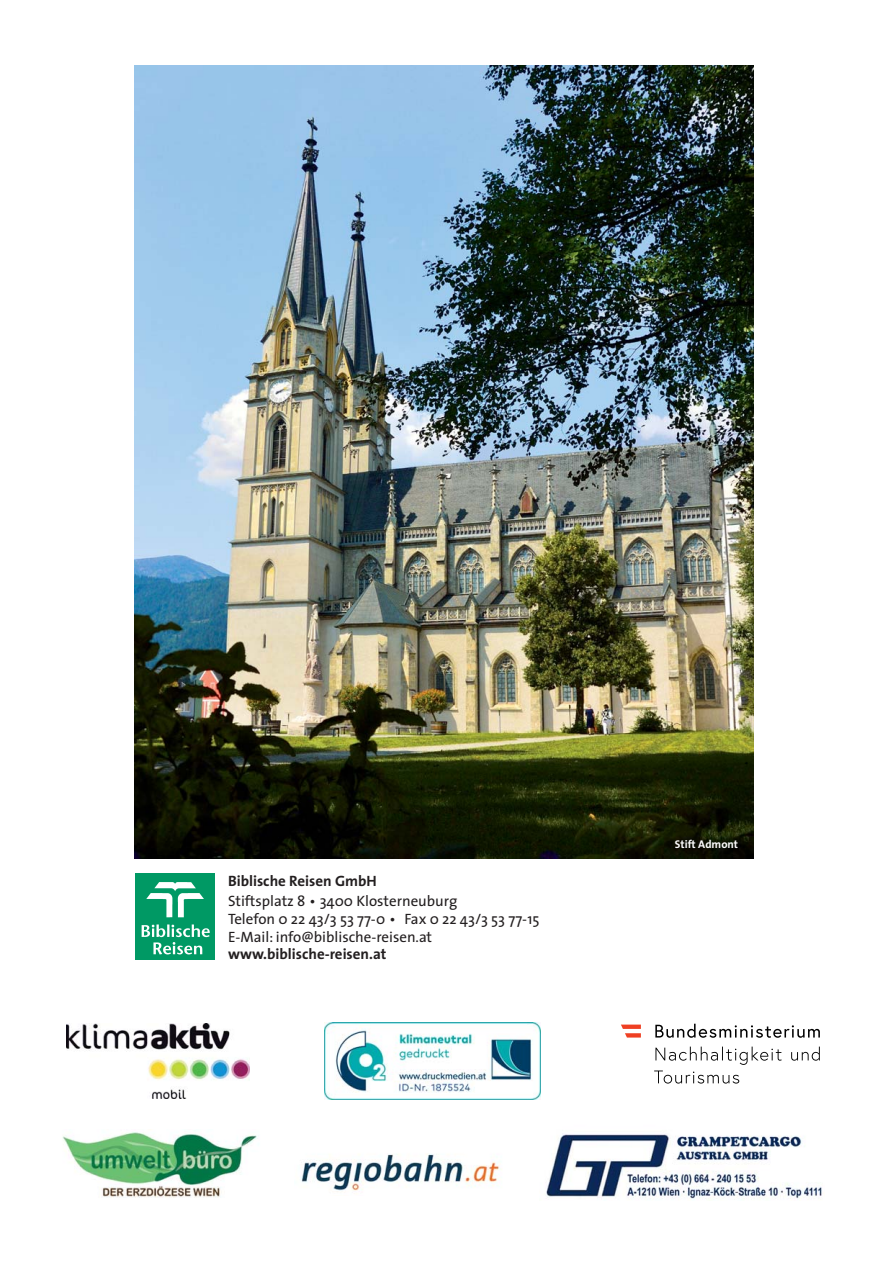
<style>
.page{position:relative;width:889px;height:1263px;background:#fff}
.page>*{position:absolute;margin:0;border:0;box-sizing:border-box;transform-origin:0 0}
.t1{font:15px/17.7px "The Sans";color:#231f20}
.t2{font:700 15px "The Sans";color:#231f20}
.t3{font:700 11.25px "The Sans";color:#fff}
</style>
<div class="page">
<img style="left:546px;top:1134px;width:276px;height:65px">
<svg style="left:654px;top:1046px;width:166px;height:37px"></svg>
<svg style="left:655px;top:1024px;width:165px;height:14px"></svg>
<svg style="left:621px;top:1024px;width:20px;height:13px"></svg>
<img style="left:66px;top:1023px;width:183px;height:76px">
<img style="left:325px;top:1023px;width:215px;height:76px">
<img style="left:301px;top:1154px;width:201px;height:38px">
<img style="left:62px;top:1132px;width:195px;height:66px">
<img style="left:136px;top:874px;width:78px;height:86px">
<img style="left:135px;top:66px;width:618px;height:792px">
<p class="t2" style="left:228px;top:875px;width:150px">Biblische Reisen GmbH</p>
<p class="t1" style="left:228px;top:894px;width:313px">Stiftsplatz 8 • 3400 Klosterneuburg<br>Telefon 0 22 43/3 53 77-0 • Fax 0 22 43/3 53 77-15<br>E-Mail: info@biblische-reisen.at</p>
<p class="t2" style="left:228px;top:948px;width:160px">www.biblische-reisen.at</p>
<p class="t3" style="left:675px;top:840px;width:65px">Stift Admont</p>
</div>
